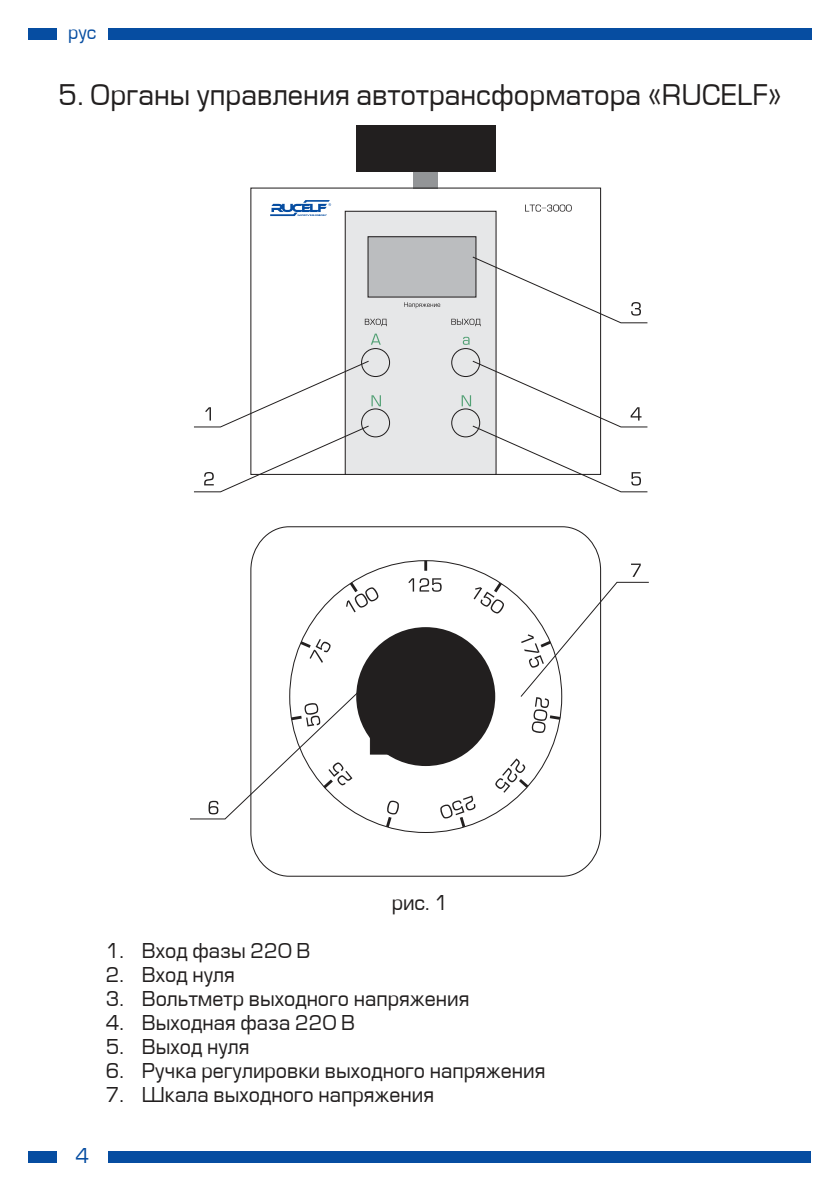
<style>
.page{position:relative;width:840px;height:1191px;background:#fff}
.page>*{position:absolute;margin:0;border:0;box-sizing:border-box;transform-origin:0 0}
.t1{font:27.8px "Europe";color:#221f1f}
.t2{font:20px "Europe";color:#221f1f}
.t3{font:20px "Europe";color:#064da1}
.t4{font:18px "Europe";color:#064da1}
</style>
<div class="page">
<div style="left:108px;top:1151px;width:702px;height:11px;background:#064da1"></div>
<div style="left:108px;top:28px;width:703px;height:12px;background:#064da1"></div>
<div style="left:28px;top:28px;width:29px;height:12px;background:#064da1"></div>
<div style="left:28px;top:1151px;width:29px;height:11px;background:#064da1"></div>
<div style="left:413px;top:154px;width:25px;height:34px;background:#939597"></div>
<div style="left:345px;top:211px;width:151px;height:263px;background:#e6e7e8"></div>
<div style="left:368px;top:237px;width:107px;height:60px;background:#bbbdbf"></div>
<div style="left:367px;top:236px;width:109px;height:61px;border:1px solid #221f1f"></div>
<div style="left:356px;top:125px;width:139px;height:47px;background:#221f1f"></div>
<svg style="left:270px;top:200px;width:61px;height:16px"></svg>
<svg style="left:525px;top:204px;width:46px;height:8px"></svg>
<svg style="left:194px;top:256px;width:453px;height:236px"></svg>
<svg style="left:630px;top:302px;width:10px;height:14px"></svg>
<svg style="left:630px;top:407px;width:11px;height:13px"></svg>
<svg style="left:631px;top:472px;width:9px;height:13px"></svg>
<svg style="left:205px;top:407px;width:6px;height:13px"></svg>
<svg style="left:204px;top:472px;width:10px;height:13px"></svg>
<svg style="left:631px;top:563px;width:9px;height:14px"></svg>
<svg style="left:250px;top:526px;width:351px;height:351px"></svg>
<svg style="left:288px;top:558px;width:275px;height:272px"></svg>
<svg style="left:408px;top:578px;width:33px;height:4px"></svg>
<svg style="left:190px;top:582px;width:459px;height:237px"></svg>
<p class="t4" style="left:68px;top:24px;width:30px">рус</p>
<h1 class="t1" style="left:58px;top:81px;width:724px">5. Органы управления автотрансформатора «RUCELF»</h1>
<p class="t2" style="left:391px;top:892px;width:58px">рис. 1</p>
<p class="t3" style="left:76px;top:1145px;width:15px">4</p>
<p class="t2" style="left:106px;top:940px;width:206px">1. Вход фазы 220 В</p>
<p class="t2" style="left:106px;top:964px;width:130px">2. Вход нуля</p>
<p class="t2" style="left:106px;top:988px;width:365px">3. Вольтметр выходного напряжения</p>
<p class="t2" style="left:106px;top:1012px;width:251px">4. Выходная фаза 220 В</p>
<p class="t2" style="left:106px;top:1036px;width:145px">5. Выход нуля</p>
<p class="t2" style="left:106px;top:1060px;width:441px">6. Ручка регулировки выходного напряжения</p>
<p class="t2" style="left:106px;top:1084px;width:329px">7. Шкала выходного напряжения</p>
</div>
